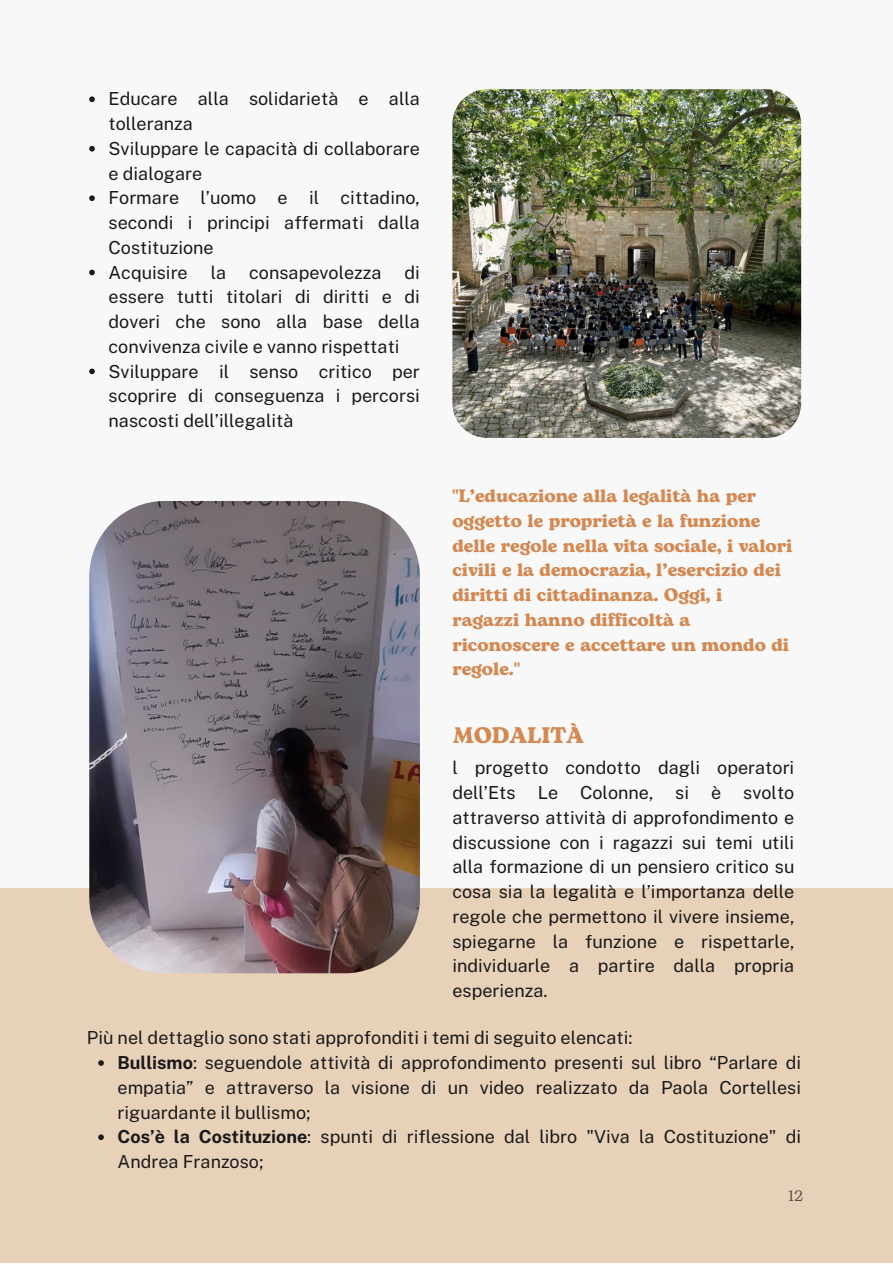
<style>
.page{position:relative;width:893px;height:1264px;background:#fff}
.page>*{position:absolute;margin:0;border:0;box-sizing:border-box;transform-origin:0 0}
.t1{font:700 22.5px "Bogart";color:#d48952}
.t2{font:18px/24.8px "Public Sans";color:#191919;text-align:justify}
.t3{font:700 18px/24.8px "Bogart";color:#d48952}
.t4{font:15px "Bogart";color:#58514a}
.s1{font-weight:700}
</style>
<div class="page">
<div style="left:0;top:0;width:892px;height:1262px;background:#e8d1b9"></div>
<div style="left:0;top:0;width:892px;height:887px;background:#f8f8f8"></div>
<img style="left:452px;top:89px;width:349px;height:349px;border-radius:35px">
<img style="left:89px;top:501px;width:331px;height:472px;border-radius:76px">
<svg style="left:89px;top:96px;width:6px;height:6px"></svg>
<svg style="left:89px;top:146px;width:6px;height:5px"></svg>
<svg style="left:89px;top:195px;width:6px;height:6px"></svg>
<svg style="left:89px;top:270px;width:6px;height:5px"></svg>
<svg style="left:89px;top:368px;width:6px;height:6px"></svg>
<svg style="left:98px;top:1060px;width:6px;height:5px"></svg>
<svg style="left:98px;top:1134px;width:6px;height:6px"></svg>
<p class="t2" style="left:108px;top:87px;width:313px">Educare alla solidarietà e alla tolleranza</p>
<p class="t2" style="left:108px;top:136px;width:313px">Sviluppare le capacità di collaborare e dialogare</p>
<p class="t2" style="left:108px;top:185px;width:313px">Formare l’uomo e il cittadino, secondi i principi affermati dalla Costituzione</p>
<p class="t2" style="left:108px;top:260px;width:81px">Acquisire</p>
<p class="t2" style="left:211px;top:260px;width:17px">la</p>
<p class="t2" style="left:249px;top:260px;width:134px">consapevolezza</p>
<p class="t2" style="left:108px;top:260px;width:313px;text-indent:296px">di essere tutti titolari di diritti e di doveri che sono alla base della convivenza civile e vanno rispettati</p>
<p class="t2" style="left:108px;top:359px;width:313px">Sviluppare il senso critico per scoprire di conseguenza i percorsi nascosti dell’illegalità</p>
<p class="t3" style="left:452px;top:484px;width:341px">"L’educazione alla legalità ha per oggetto le proprietà e la funzione delle regole nella vita sociale, i valori civili e la democrazia, l’esercizio dei diritti di cittadinanza. Oggi, i ragazzi hanno difficoltà a riconoscere e accettare un mondo di regole."</p>
<p class="t1" style="left:452px;top:719px;width:133px">MODALITÀ</p>
<p class="t2" style="left:452px;top:755px;width:343px">l progetto condotto dagli operatori dell’Ets Le Colonne, si è svolto attraverso attività di approfondimento e discussione con i ragazzi sui temi utili alla formazione di un pensiero critico su cosa sia la legalità e l’importanza delle regole che permettono il vivere insieme, spiegarne la funzione e rispettarle, individuarle a partire dalla propria esperienza.</p>
<p class="t2" style="left:87px;top:1025px;width:547px">Più nel dettaglio sono stati approfonditi i temi di seguito elencati:</p>
<p class="t2" style="left:118px;top:1050px;width:685px"><span class="s1">Bullismo</span>: seguendole attività di approfondimento presenti sul libro “Parlare di empatia” e attraverso la visione di un video realizzato da Paola Cortellesi riguardante il bullismo;</p>
<p class="t2" style="left:118px;top:1124px;width:685px"><span class="s1">Cos’è la Costituzione</span>: spunti di riflessione dal libro "Viva la Costituzione" di<br>Andrea Franzoso;</p>
<p class="t4" style="left:788px;top:1184px;width:17px">12</p>
</div>
